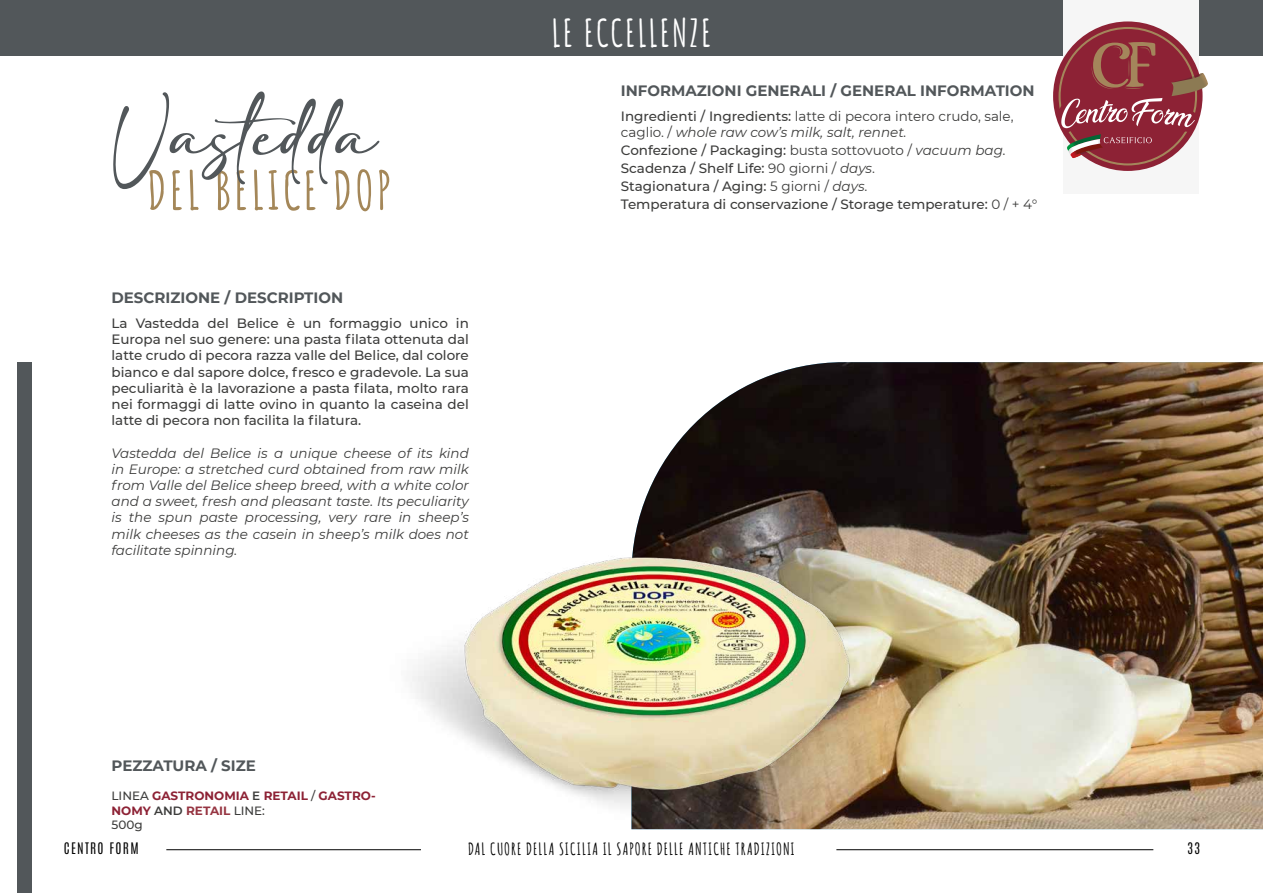
<style>
.page{position:relative;width:1263px;height:893px;background:#fff}
.page>*{position:absolute;margin:0;border:0;box-sizing:border-box;transform-origin:0 0}
.t1{font:700 52.5px "Amatic SC";letter-spacing:.05em;color:#a48759}
.t2{font:52.5px "adelia";color:#52575a}
.t3{font:700 37.5px "Amatic SC";letter-spacing:.05em;color:#fff}
.t4{font:700 16.5px "Amatic";letter-spacing:.1em;color:#000}
.t5{font:700 15px "Montserrat";color:#52575a}
.t6{font:500 13.5px/16.2px "Montserrat";color:#3c3c3b;text-align:justify}
.t7{font:italic 13.5px/16.2px "Montserrat";color:#3c3c3b;text-align:justify}
.t8{font:13.5px/16.2px "Montserrat";color:#3c3c3b}
.t9{font:13.5px "Antonio";letter-spacing:.095em;color:#000}
.t10{font:700 12px/14.4px "Montserrat";color:#8d2235}
.s1{font-weight:500;color:#3c3c3b}
.s2{font-weight:600;color:#3c3c3b}
.s3{color:#963542}
.s4{font-weight:500}
.s5{font-style:italic}
.s6{font-weight:400}
.s7{font-weight:400;font-style:italic}
</style>
<div class="page">
<hr style="left:166px;top:849px;width:255px;height:1px;background:#000">
<hr style="left:836px;top:849px;width:317px;height:1px;background:#000">
<div style="left:0;top:0;width:1263px;height:55px;background:#52575a"></div>
<img style="left:652px;top:362px;width:611px;height:467px">
<img style="left:322px;top:482px;width:648px;height:369px">
<div style="left:17px;top:362px;width:14px;height:531px;background:#52575a"></div>
<div style="left:1063px;top:0;width:136px;height:193px;background:#f6f6f6"></div>
<div style="left:1053px;top:21px;width:149px;height:150px;background:#8d2235;border-radius:50%"></div>
<svg style="left:1057px;top:27px;width:153px;height:138px"></svg>
<h1 class="t2" style="left:113px;top:109px;width:265px">Vastedda</h1>
<h1 class="t1" style="left:147px;top:150px;width:246px">DEL BELICE DOP</h1>
<p class="t5" style="left:112px;top:287px;width:233px">DESCRIZIONE / DESCRIPTION</p>
<p class="t6" style="left:112px;top:314px;width:359px">La Vastedda del Belice è un formaggio unico in Europa nel suo genere: una pasta filata ottenuta dal latte crudo di pecora razza valle del Belice, dal colore bianco e dal sapore dolce, fresco e gradevole. La sua peculiarità è la lavorazione a pasta filata, molto rara nei formaggi di latte ovino in quanto la caseina del latte di pecora non facilita la filatura.</p>
<p class="t7" style="left:112px;top:444px;width:359px">Vastedda del Belice is a unique cheese of its kind in Europe: a stretched curd obtained from raw milk from Valle del Belice sheep breed, with a white color and a sweet, fresh and pleasant taste. Its peculiarity is the spun paste processing, very rare in sheep’s milk cheeses as the casein in sheep’s milk does not facilitate spinning.</p>
<p class="t5" style="left:112px;top:755px;width:146px">PEZZATURA / SIZE</p>
<p class="t10" style="left:112px;top:788px;width:266px"><span class="s1">LINEA</span> GASTRONOMIA <span class="s2">E</span> RETAIL <span class="s1">/</span> GASTRO-<br>NOMY <span class="s2">AND</span> <span class="s3">RETAIL</span> <span class="s1">LINE:<br>500g</span></p>
<h2 class="t3" style="left:551px;top:4px;width:162px">LE ECCELLENZE</h2>
<p class="t5" style="left:621px;top:80px;width:415px">INFORMAZIONI GENERALI / GENERAL INFORMATION</p>
<p class="t8" style="left:621px;top:108px;width:394px"><span class="s4">Ingredienti / Ingredients:</span> latte di pecora intero crudo, sale, caglio. / <span class="s5">whole raw cow’s milk, salt, rennet.</span></p>
<p class="t6" style="left:621px;top:141px;width:387px;line-height:18px;text-align:left">Confezione / Packaging: <span class="s6">busta sottovuoto /</span> <span class="s7">vacuum bag.<br></span>Scadenza / Shelf Life: <span class="s6">90 giorni /</span> <span class="s7">days</span><span class="s6">.<br></span>Stagionatura / Aging: <span class="s6">5 giorni /</span> <span class="s7">days</span><span class="s6">.</span></p>
<p class="t6" style="left:621px;top:196px;width:418px">Temperatura di conservazione / Storage temperature: <span class="s6">0 / + 4°</span></p>
<p class="t9" style="left:64px;top:839px;width:76px">CENTRO FORM</p>
<p class="t4" style="left:468px;top:838px;width:327px">DAL CUORE DELLA SICILIA IL SAPORE DELLE ANTICHE TRADIZIONI</p>
<p class="t9" style="left:1187px;top:839px;width:14px">33</p>
</div>
